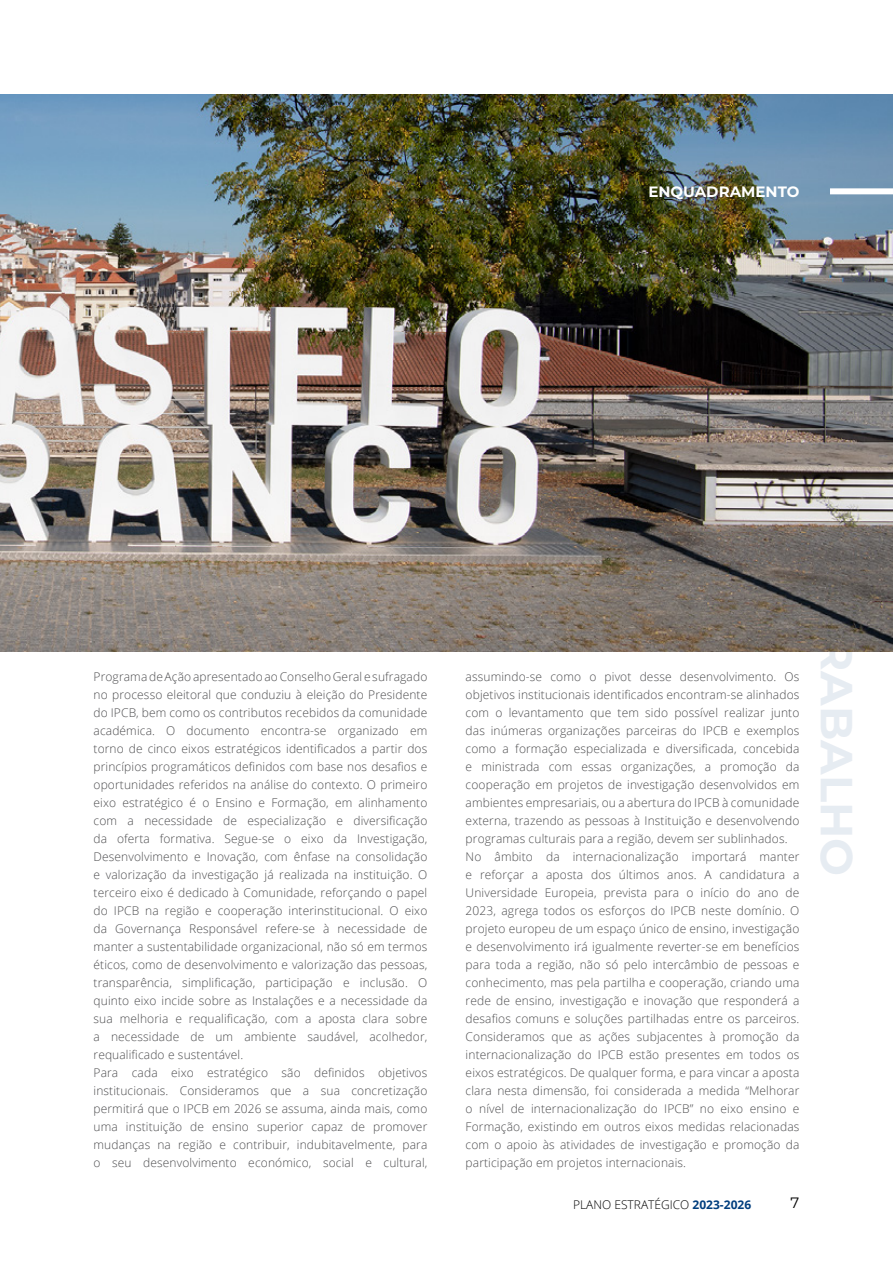
<style>
.page{position:relative;width:893px;height:1263px;background:#fff}
.page>*{position:absolute;margin:0;border:0;box-sizing:border-box;transform-origin:0 0}
.t1{font:700 15px "Montserrat";color:#fff}
.t2{font:15px "Montserrat";color:#000}
.t3{font:300 12px/18px "Open Sans";letter-spacing:.01em;color:#4d4d4f}
.t4{font:300 12px "Open Sans";color:#000}
.s1{font-weight:700;color:#003e7e}
</style>
<div class="page">
<img style="left:0;top:94px;width:893px;height:558px">
<div style="left:830px;top:188px;width:63px;height:6px;background:#fff"></div>
<p class="t1" style="left:648px;top:181px;width:153px">ENQUADRAMENTO</p>
<p class="t3" style="left:94px;top:667px;width:335px">Programa de Ação apresentado ao Conselho Geral e sufragado no processo eleitoral que conduziu à eleição do Presidente do IPCB, bem como os contributos recebidos da comunidade académica. O documento encontra-se organizado em torno de cinco eixos estratégicos identificados a partir dos princípios programáticos definidos com base nos desafios e oportunidades referidos na análise do contexto. O primeiro eixo estratégico é o Ensino e Formação, em alinhamento com a necessidade de especialização e diversificação da oferta formativa. Segue-se o eixo da Investigação, Desenvolvimento e Inovação, com ênfase na consolidação e valorização da investigação já realizada na instituição. O terceiro eixo é dedicado à Comunidade, reforçando o papel do IPCB na região e cooperação interinstitucional. O eixo da Governança Responsável refere-se à necessidade de manter a sustentabilidade organizacional, não só em termos éticos, como de desenvolvimento e valorização das pessoas, transparência, simplificação, participação e inclusão. O quinto eixo incide sobre as Instalações e a necessidade da sua melhoria e requalificação, com a aposta clara sobre a necessidade de um ambiente saudável, acolhedor, requalificado e sustentável.<br>Para cada eixo estratégico são definidos objetivos institucionais. Consideramos que a sua concretização permitirá que o IPCB em 2026 se assuma, ainda mais, como uma instituição de ensino superior capaz de promover mudanças na região e contribuir, indubitavelmente, para o seu desenvolvimento económico, social e cultural,</p>
<p class="t3" style="left:466px;top:667px;width:335px">assumindo-se como o pivot desse desenvolvimento. Os objetivos institucionais identificados encontram-se alinhados com o levantamento que tem sido possível realizar junto das inúmeras organizações parceiras do IPCB e exemplos como a formação especializada e diversificada, concebida e ministrada com essas organizações, a promoção da cooperação em projetos de investigação desenvolvidos em ambientes empresariais, ou a abertura do IPCB à comunidade externa, trazendo as pessoas à Instituição e desenvolvendo programas culturais para a região, devem ser sublinhados.<br>No âmbito da internacionalização importará manter e reforçar a aposta dos últimos anos. A candidatura a Universidade Europeia, prevista para o início do ano de 2023, agrega todos os esforços do IPCB neste domínio. O projeto europeu de um espaço único de ensino, investigação e desenvolvimento irá igualmente reverter-se em benefícios para toda a região, não só pelo intercâmbio de pessoas e conhecimento, mas pela partilha e cooperação, criando uma rede de ensino, investigação e inovação que responderá a desafios comuns e soluções partilhadas entre os parceiros.<br>Consideramos que as ações subjacentes à promoção da internacionalização do IPCB estão presentes em todos os eixos estratégicos. De qualquer forma, e para vincar a aposta clara nesta dimensão, foi considerada a medida “Melhorar o nível de internacionalização do IPCB” no eixo ensino e Formação, existindo em outros eixos medidas relacionadas com o apoio às atividades de investigação e promoção da participação em projetos internacionais.</p>
<p class="t4" style="left:573px;top:1196px;width:180px">PLANO ESTRATÉGICO <span class="s1">2023-2026</span></p>
<p class="t2" style="left:791px;top:1192px;width:10px">7</p>
</div>
